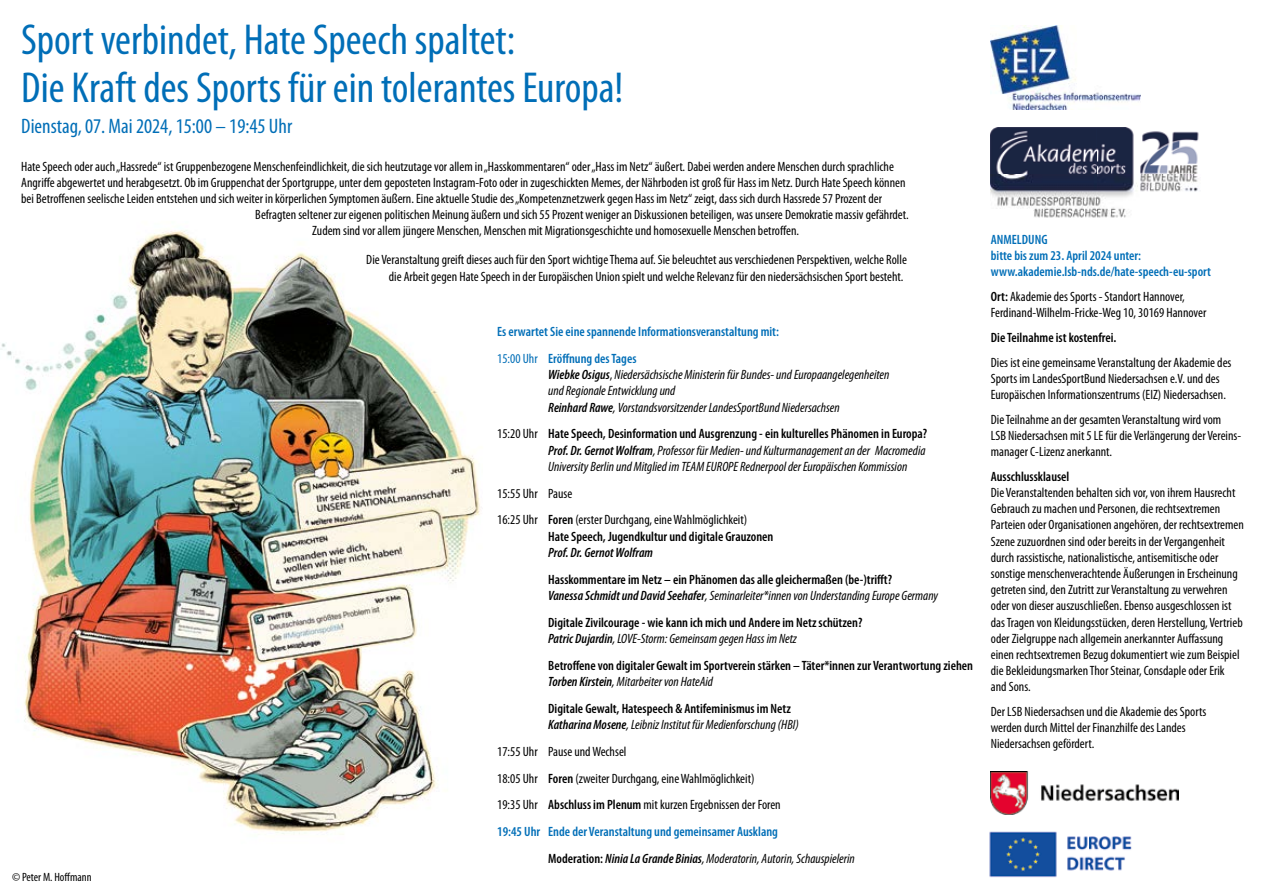
<style>
.page{position:relative;width:1263px;height:893px;background:#fff}
.page>*{position:absolute;margin:0;border:0;box-sizing:border-box;transform-origin:0 0}
.t1{font:condensed 43.5px/48px "Myriad Pro";color:#006eb7}
.t2{font:condensed 21px "Myriad Pro";color:#006eb7}
.t3{font:condensed 13.5px/16.2px "Myriad Pro";color:#000}
.t4{font:600 condensed 13.5px/16.2px "Myriad Pro";color:#000}
.t5{font:italic condensed 13.5px/16.2px "Myriad Pro";color:#000}
.t6{font:600 condensed 13.5px/16.2px "Myriad Pro";color:#006eb7}
.t7{font:italic 600 condensed 13.5px "Myriad Pro";color:#000}
.t8{font:condensed 12px "Myriad Pro";color:#000}
.s1{font-weight:400}
.s2{font-weight:600}
.s3{font-style:normal}
.s4{font-weight:600;font-style:normal}
.s5{font-style:italic}
.s6{font-weight:400;font-style:italic}
</style>
<div class="page">
<img style="left:1px;top:230px;width:479px;height:605px">
<img style="left:989px;top:831px;width:143px;height:47px">
<img style="left:991px;top:128px;width:208px;height:90px">
<img style="left:991px;top:26px;width:150px;height:84px">
<img style="left:991px;top:771px;width:187px;height:43px">
<h1 class="t1" style="left:21px;top:16px;width:604px">Sport verbindet, Hate Speech spaltet:<br>Die Kraft des Sports für ein tolerantes Europa!</h1>
<h2 class="t2" style="left:21px;top:114px;width:272px">Dienstag, 07. Mai 2024, 15:00 – 19:45 Uhr</h2>
<p class="t3" style="left:21px;top:158px;width:874px">Hate Speech oder auch „Hassrede“ ist Gruppenbezogene Menschenfeindlichkeit, die sich heutzutage vor allem in „Hasskommentaren“ oder „Hass im Netz“ äußert. Dabei werden andere Menschen durch sprachliche</p>
<p class="t3" style="left:21px;top:175px;width:886px">Angriffe abgewertet und herabgesetzt. Ob im Gruppenchat der Sportgruppe, unter dem geposteten Instagram-Foto oder in zugeschickten Memes, der Nährboden ist groß für Hass im Netz. Durch Hate Speech können</p>
<p class="t3" style="left:21px;top:191px;width:862px">bei Betroffenen seelische Leiden entstehen und sich weiter in körperlichen Symptomen äußern. Eine aktuelle Studie des „Kompetenznetzwerk gegen Hass im Netz“ zeigt, dass sich durch Hassrede 57 Prozent der</p>
<p class="t3" style="left:255px;top:207px;width:655px">Befragten seltener zur eigenen politischen Meinung äußern und sich 55 Prozent weniger an Diskussionen beteiligen, was unsere Demokratie massiv gefährdet.</p>
<p class="t3" style="left:312px;top:223px;width:488px">Zudem sind vor allem jüngere Menschen, Menschen mit Migrationsgeschichte und homosexuelle Menschen betroffen.</p>
<p class="t3" style="left:366px;top:252px;width:542px;text-align:right">Die Veranstaltung greift dieses auch für den Sport wichtige Thema auf. Sie beleuchtet aus verschiedenen Perspektiven, welche Rolle die Arbeit gegen Hate Speech in der Europäischen Union spielt und welche Relevanz für den niedersächsischen Sport besteht.</p>
<p class="t8" style="left:12px;top:870px;width:81px">© Peter M. Hoffmann</p>
<p class="t6" style="left:497px;top:318px;width:283px;line-height:26.8px">Es erwartet Sie eine spannende Informationsveranstaltung mit:<br><span class="s1">15:00 Uhr</span> Eröffnung des Tages</p>
<p class="t5" style="left:548px;top:367px;width:343px"><span class="s2">Wiebke Osigus</span><span class="s3">,</span> Niedersächsische Ministerin für Bundes- und Europaangelegenheiten und Regionale Entwicklung und<br><span class="s2">Reinhard Rawe</span>, Vorstandsvorsitzender LandesSportBund Niedersachsen</p>
<p class="t5" style="left:548px;top:426px;width:381px;text-indent:-51px"><span class="s3">15:20 Uhr</span> <span class="s4">Hate Speech, Desinformation und Ausgrenzung - ein kulturelles Phänomen in Europa?<br></span><span class="s2">Prof. Dr. Gernot Wolfram</span>, Professor für Medien- und Kulturmanagement an der Macromedia<br>University Berlin und Mitglied im TEAM EUROPE Rednerpool der Europäischen Kommission</p>
<p class="t3" style="left:497px;top:480px;width:252px;line-height:26.8px">15:55 Uhr Pause<br>16:25 Uhr <span class="s2">Foren</span> (erster Durchgang, eine Wahlmöglichkeit)</p>
<p class="t4" style="left:548px;top:528px;width:227px">Hate Speech, Jugendkultur und digitale Grauzonen</p>
<p class="t7" style="left:548px;top:545px;width:106px">Prof. Dr. Gernot Wolfram</p>
<p class="t4" style="left:548px;top:571px;width:391px">Hasskommentare im Netz – ein Phänomen das alle gleichermaßen (be-)trifft?<br><span class="s5">Vanessa Schmidt und David Seehafer</span><span class="s6">, Seminarleiter*innen von Understanding Europe Germany</span></p>
<p class="t4" style="left:548px;top:614px;width:316px">Digitale Zivilcourage - wie kann ich mich und Andere im Netz schützen?<br><span class="s5">Patric Dujardin</span><span class="s6">, LOVE-Storm: Gemeinsam gegen Hass im Netz</span></p>
<p class="t4" style="left:548px;top:657px;width:426px">Betroffene von digitaler Gewalt im Sportverein stärken – Täter*innen zur Verantwortung ziehen<br><span class="s5">Torben Kirstein</span><span class="s6">, Mitarbeiter von HateAid</span></p>
<p class="t4" style="left:548px;top:700px;width:252px">Digitale Gewalt, Hatespeech &amp; Antifeminismus im Netz<br><span class="s5">Katharina Mosene</span><span class="s6">, Leibniz Institut für Medienforschung (HBI)</span></p>
<p class="t3" style="left:497px;top:743px;width:131px">17:55 Uhr Pause und Wechsel</p>
<p class="t3" style="left:497px;top:770px;width:259px">18:05 Uhr <span class="s2">Foren</span> (zweiter Durchgang, eine Wahlmöglichkeit)</p>
<p class="t3" style="left:497px;top:797px;width:285px">19:35 Uhr <span class="s2">Abschluss im Plenum</span> mit kurzen Ergebnissen der Foren</p>
<p class="t6" style="left:497px;top:824px;width:282px">19:45 Uhr Ende der Veranstaltung und gemeinsamer Ausklang</p>
<p class="t5" style="left:548px;top:851px;width:308px"><span class="s4">Moderation:</span> <span class="s2">Ninia La Grande Binias</span>, Moderatorin, Autorin, Schauspielerin</p>
<p class="t6" style="left:991px;top:231px;width:222px">ANMELDUNG<br>bitte bis zum 23. April 2024 unter: www.akademie.lsb-nds.de/hate-speech-eu-sport</p>
<p class="t3" style="left:991px;top:289px;width:217px"><span class="s2">Ort:</span> Akademie des Sports - Standort Hannover,<br>Ferdinand-Wilhelm-Fricke-Weg 10, 30169 Hannover</p>
<p class="t4" style="left:991px;top:329px;width:127px">Die Teilnahme ist kostenfrei.</p>
<p class="t3" style="left:991px;top:354px;width:242px">Dies ist eine gemeinsame Veranstaltung der Akademie des<br>Sports im LandesSportBund Niedersachsen e.V. und des<br>Europäischen Informationszentrums (EIZ) Niedersachsen.</p>
<p class="t3" style="left:991px;top:411px;width:252px">Die Teilnahme an der gesamten Veranstaltung wird vom<br>LSB Niedersachsen mit 5 LE für die Verlängerung der Vereins&shy;manager C-Lizenz anerkannt.</p>
<p class="t4" style="left:991px;top:468px;width:80px">Ausschlussklausel</p>
<p class="t3" style="left:991px;top:485px;width:255px">Die Veranstaltenden behalten sich vor, von ihrem Hausrecht Gebrauch zu machen und Personen, die rechtsextremen Parteien oder Organisationen angehören, der rechtsextremen Szene zuzuordnen sind oder bereits in der Vergangenheit durch rassistische, nationalistische, antisemitische oder sonstige menschenverachtende Äußerungen in Erscheinung getreten sind, den Zutritt zur Veranstaltung zu verwehren oder von dieser auszuschließen. Ebenso ausgeschlossen ist das Tragen von Kleidungsstücken, deren Herstellung, Vertrieb oder Zielgruppe nach allgemein anerkannter Auffassung einen rechtsextremen Bezug dokumentiert wie zum Beispiel die Bekleidungsmarken Thor Steinar, Consdaple oder Erik<br>and Sons.</p>
<p class="t3" style="left:991px;top:704px;width:217px">Der LSB Niedersachsen und die Akademie des Sports werden durch Mittel der Finanzhilfe des Landes<br>Niedersachsen gefördert.</p>
</div>
